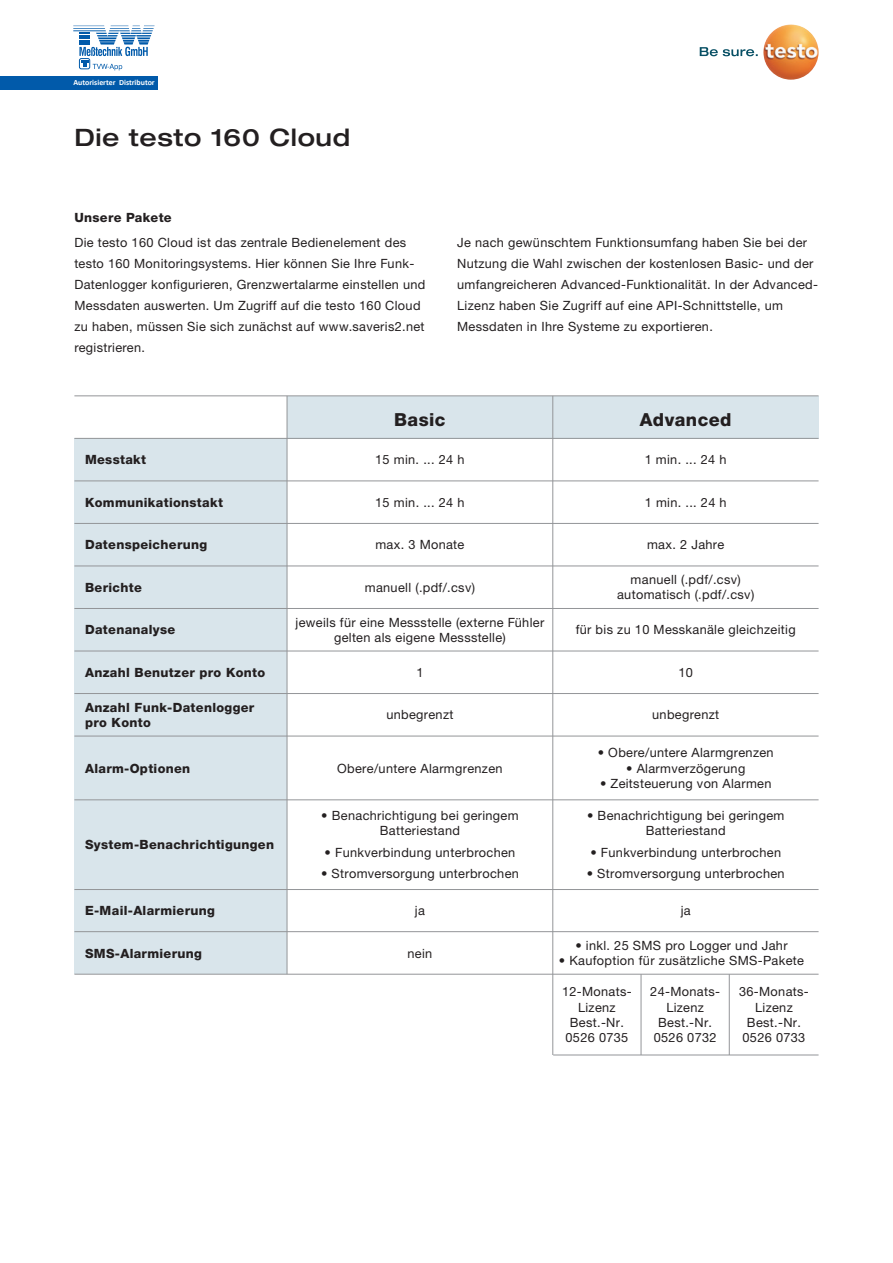
<style>
.page{position:relative;width:893px;height:1263px;background:#fff}
.page>*{position:absolute;margin:0;border:0;box-sizing:border-box;transform-origin:0 0}
.t1{font:500 expanded 24px "Helvetica Neue LTW1 G";letter-spacing:.025em;color:#231f20}
.t2{font:800 18px "Helvetica Neue LTW1 G";letter-spacing:.025em;color:#231f20}
.t3{font:12.75px/15.3px "Helvetica Neue LTW1 G";letter-spacing:.025em;color:#231f20;text-align:center}
.t4{font:800 12.75px/15.3px "Helvetica Neue LTW1 G";letter-spacing:.025em;color:#231f20}
.t5{font:700 7.95px "Calibri";letter-spacing:-.005em;color:#fff}
</style>
<div class="page">
<svg style="left:700px;top:47px;width:58px;height:9px"></svg>
<img style="left:763px;top:24px;width:56px;height:56px;border-radius:28px">
<div style="left:74px;top:438px;width:213px;height:494px;background:#d9e5eb"></div>
<div style="left:74px;top:932px;width:213px;height:42px;background:#d9e5eb"></div>
<div style="left:287px;top:396px;width:532px;height:42px;background:#d9e5eb"></div>
<hr style="left:74px;top:395px;width:745px;height:1px;background:#939598">
<hr style="left:74px;top:438px;width:745px;height:1px;background:#939598">
<hr style="left:74px;top:480px;width:745px;height:1px;background:#939598">
<hr style="left:74px;top:523px;width:745px;height:1px;background:#939598">
<hr style="left:74px;top:566px;width:745px;height:1px;background:#939598">
<hr style="left:74px;top:608px;width:745px;height:1px;background:#939598">
<hr style="left:74px;top:651px;width:745px;height:1px;background:#939598">
<hr style="left:74px;top:693px;width:745px;height:1px;background:#939598">
<hr style="left:74px;top:736px;width:745px;height:1px;background:#939598">
<hr style="left:74px;top:799px;width:745px;height:1px;background:#939598">
<hr style="left:74px;top:889px;width:745px;height:1px;background:#939598">
<hr style="left:287px;top:396px;width:1px;height:578px;background:#939598">
<hr style="left:552px;top:396px;width:1px;height:659px;background:#939598">
<hr style="left:641px;top:974px;width:1px;height:81px;background:#939598">
<hr style="left:729px;top:974px;width:1px;height:81px;background:#939598">
<hr style="left:74px;top:931px;width:745px;height:1px;background:#939598">
<hr style="left:74px;top:974px;width:745px;height:1px;background:#939598">
<hr style="left:553px;top:1054px;width:266px;height:1px;background:#939598">
<hr style="left:73px;top:30px;width:33px;height:1px;background:#015aaa">
<hr style="left:73px;top:26px;width:31px;height:1px;background:#015aaa">
<hr style="left:73px;top:28px;width:32px;height:1px;background:#015aaa">
<svg style="left:79px;top:26px;width:76px;height:44px"></svg>
<div style="left:34px;top:76px;width:62px;height:13px;background:#015aaa"></div>
<div style="left:96px;top:76px;width:62px;height:13px;background:#015aaa"></div>
<div style="left:0;top:76px;width:44px;height:13px;background:#015aaa"></div>
<p class="t5" style="left:73px;top:78px;width:83px">Autorisierter Distributor</p>
<h1 class="t1" style="left:74px;top:122px;width:277px">Die testo 160 Cloud</h1>
<p class="t4" style="left:74px;top:210px;width:99px">Unsere Pakete</p>
<p class="t3" style="left:74px;top:232px;width:353px;line-height:21px;text-align:left">Die testo 160 Cloud ist das zentrale Bedienelement des testo 160 Monitoringsystems. Hier können Sie Ihre Funk-Datenlogger konfigurieren, Grenzwertalarme einstellen und Messdaten auswerten. Um Zugriff auf die testo 160 Cloud zu haben, müssen Sie sich zunächst auf www.saveris2.net registrieren.</p>
<p class="t3" style="left:457px;top:232px;width:362px;line-height:21px;text-align:left">Je nach gewünschtem Funktionsumfang haben Sie bei der Nutzung die Wahl zwischen der kostenlosen Basic- und der umfangreicheren Advanced-Funktionalität. In der Advanced-Lizenz haben Sie Zugriff auf eine API‑Schnittstelle, um Messdaten in Ihre Systeme zu exportieren.</p>
<h2 class="t2" style="left:394px;top:409px;width:53px">Basic</h2>
<h2 class="t2" style="left:640px;top:409px;width:93px">Advanced</h2>
<p class="t4" style="left:85px;top:452px;width:63px">Messtakt</p>
<p class="t3" style="left:375px;top:452px;width:91px">15 min. ... 24 h</p>
<p class="t3" style="left:645px;top:452px;width:83px">1 min. ... 24 h</p>
<p class="t4" style="left:85px;top:495px;width:139px">Kommunikationstakt</p>
<p class="t3" style="left:375px;top:494px;width:91px">15 min. ... 24 h</p>
<p class="t3" style="left:645px;top:494px;width:83px">1 min. ... 24 h</p>
<p class="t4" style="left:85px;top:537px;width:124px">Datenspeicherung</p>
<p class="t3" style="left:375px;top:537px;width:91px">max. 3 Monate</p>
<p class="t3" style="left:647px;top:537px;width:79px">max. 2 Jahre</p>
<p class="t4" style="left:85px;top:580px;width:58px">Berichte</p>
<p class="t3" style="left:365px;top:579px;width:112px">manuell (.pdf/.csv)</p>
<p class="t3" style="left:617px;top:572px;width:139px">manuell (.pdf/.csv) automatisch (.pdf/.csv)</p>
<p class="t3" style="left:296px;top:614px;width:250px">jeweils für eine Messstelle (externe Fühler gelten als eigene Messstelle)</p>
<p class="t4" style="left:85px;top:622px;width:92px">Datenanalyse</p>
<p class="t3" style="left:576px;top:622px;width:221px">für bis zu 10 Messkanäle gleichzeitig</p>
<p class="t4" style="left:85px;top:665px;width:182px">Anzahl Benutzer pro Konto</p>
<p class="t3" style="left:416px;top:664px;width:9px">1</p>
<p class="t3" style="left:678px;top:664px;width:16px">10</p>
<p class="t3" style="left:386px;top:707px;width:69px">unbegrenzt</p>
<p class="t4" style="left:85px;top:699px;width:171px">Anzahl Funk-Datenlogger pro Konto</p>
<p class="t4" style="left:85px;top:760px;width:107px">Alarm-Optionen</p>
<p class="t3" style="left:652px;top:707px;width:69px">unbegrenzt</p>
<p class="t3" style="left:598px;top:745px;width:177px">• Obere/untere Alarmgrenzen</p>
<p class="t3" style="left:626px;top:760px;width:121px">• Alarmverzögerung</p>
<p class="t3" style="left:600px;top:775px;width:173px">• Zeitsteuerung von Alarmen</p>
<p class="t3" style="left:337px;top:760px;width:167px">Obere/untere Alarmgrenzen</p>
<p class="t4" style="left:85px;top:837px;width:191px">System-Benachrichtigungen</p>
<p class="t3" style="left:321px;top:807px;width:199px">• Benachrichtigung bei geringem<br>Batteriestand</p>
<p class="t3" style="left:325px;top:844px;width:192px">• Funkverbindung unterbrochen</p>
<p class="t3" style="left:321px;top:866px;width:199px">• Stromversorgung unterbrochen</p>
<p class="t3" style="left:587px;top:807px;width:199px">• Benachrichtigung bei geringem<br>Batteriestand</p>
<p class="t3" style="left:590px;top:844px;width:192px">• Funkverbindung unterbrochen</p>
<p class="t3" style="left:587px;top:866px;width:199px">• Stromversorgung unterbrochen</p>
<p class="t4" style="left:85px;top:903px;width:131px">E-Mail-Alarmierung</p>
<p class="t3" style="left:415px;top:903px;width:11px">ja</p>
<p class="t3" style="left:681px;top:903px;width:11px">ja</p>
<p class="t4" style="left:85px;top:945px;width:118px">SMS-Alarmierung</p>
<p class="t3" style="left:408px;top:945px;width:26px">nein</p>
<p class="t3" style="left:575px;top:937px;width:214px">• inkl. 25 SMS pro Logger und Jahr</p>
<p class="t3" style="left:559px;top:953px;width:247px">• Kaufoption für zusätzliche SMS-Pakete</p>
<p class="t3" style="left:562px;top:984px;width:70px">12-Monats-<br>Lizenz<br>Best.-Nr.<br>0526 0735</p>
<p class="t3" style="left:650px;top:984px;width:70px">24-Monats-<br>Lizenz<br>Best.-Nr.<br>0526 0732</p>
<p class="t3" style="left:739px;top:984px;width:70px">36-Monats-<br>Lizenz<br>Best.-Nr.<br>0526 0733</p>
</div>
